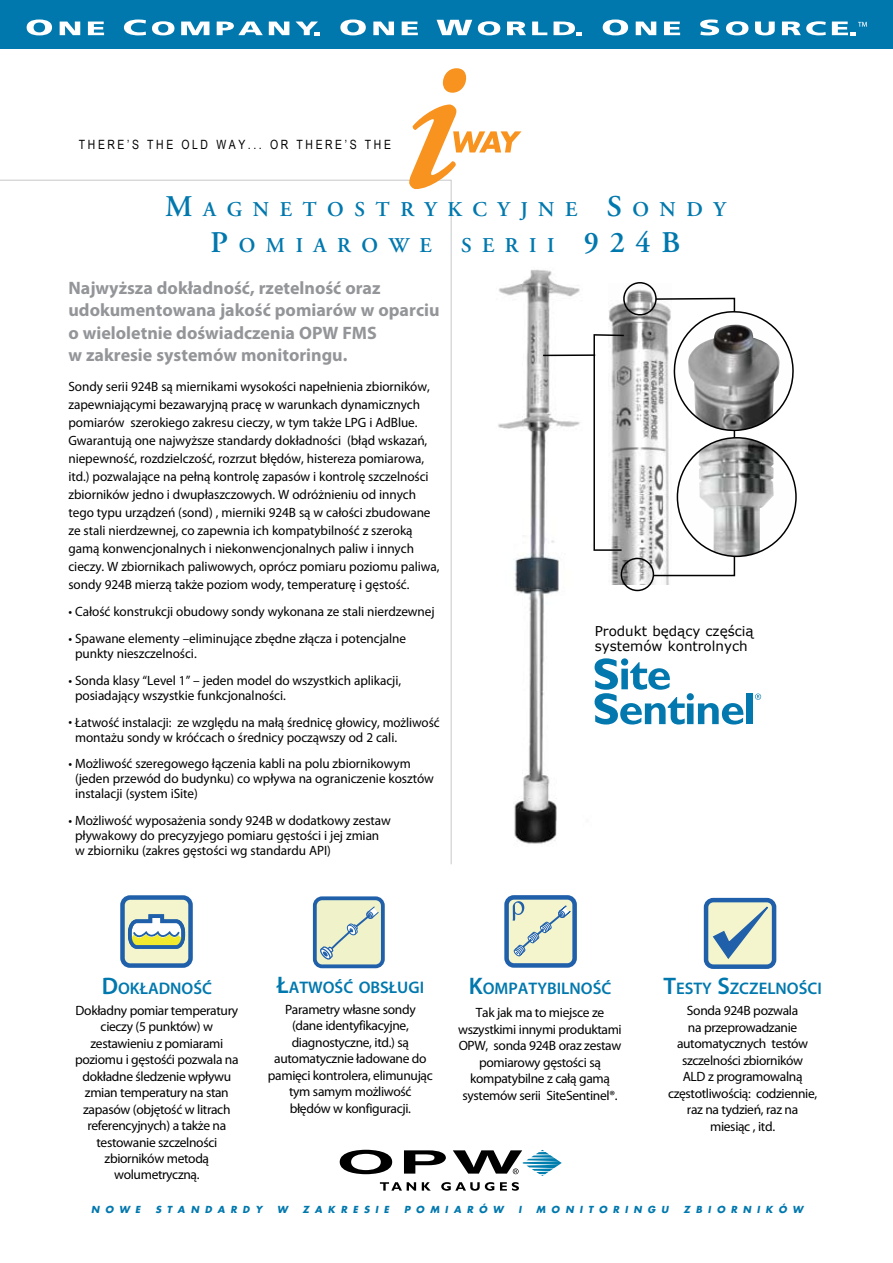
<style>
.page{position:relative;width:893px;height:1263px;background:#fff}
.page>*{position:absolute;margin:0;border:0;box-sizing:border-box;transform-origin:0 0}
.t1{font:600 21px/36px "Adobe Garamond";letter-spacing:.5em;color:#0078ae}
.t2{font:700 18px/22.5px "Myriad Pro";color:#939598}
.t3{font:600 16.8px "Myriad Pro";color:#0078ae}
.t4{font:13.5px/18px "Myriad Pro";letter-spacing:-.005em;color:#000}
.t5{font:13.5px/16.5px "Myriad Pro";letter-spacing:-.025em;color:#000;text-align:center}
.t6{font:13.5px/15px "Verdana";color:#000}
.t7{font:12.75px "Arial Narrow";letter-spacing:.2em;color:#000}
.t8{font:italic 700 9.45px "Futura";letter-spacing:.6em;color:#0078ae}
.s1{font-size:30px}
.s2{font-size:24px}
</style>
<div class="page">
<svg style="left:340px;top:1150px;width:52px;height:24px"></svg>
<svg style="left:404px;top:1150px;width:42px;height:23px"></svg>
<svg style="left:453px;top:1150px;width:109px;height:26px"></svg>
<svg style="left:380px;top:1182px;width:36px;height:8px"></svg>
<svg style="left:422px;top:1182px;width:8px;height:8px"></svg>
<svg style="left:441px;top:1182px;width:53px;height:9px"></svg>
<svg style="left:500px;top:1182px;width:19px;height:9px"></svg>
<svg style="left:0;top:179px;width:452px;height:686px"></svg>
<img style="left:498px;top:270px;width:97px;height:574px">
<div style="left:443px;top:68px;width:23px;height:25px;background:#f7931e;border-radius:10px"></div>
<svg style="left:409px;top:105px;width:113px;height:84px"></svg>
<div style="left:122px;top:897px;width:69px;height:68px;background:#f4f5cc;border-radius:8px"></div>
<div style="left:120px;top:895px;width:73px;height:73px;border:4px solid #2060aa;border-radius:8px"></div>
<svg style="left:128px;top:914px;width:58px;height:35px"></svg>
<div style="left:315px;top:898px;width:68px;height:68px;background:#f0f2ca;border-radius:7px"></div>
<div style="left:313px;top:896px;width:72px;height:72px;border:4px solid #2060aa;border-radius:7px"></div>
<svg style="left:320px;top:906px;width:59px;height:54px"></svg>
<div style="left:507px;top:897px;width:68px;height:68px;background:#f4f5cc;border-radius:7px"></div>
<div style="left:504px;top:895px;width:73px;height:73px;border:4px solid #2060aa;border-radius:7px"></div>
<svg style="left:513px;top:901px;width:59px;height:56px"></svg>
<img style="left:608px;top:284px;width:61px;height:300px">
<div style="left:623px;top:282px;width:34px;height:33px;border:2px solid #000;border-radius:50%"></div>
<div style="left:621px;top:558px;width:33px;height:33px;border:2px solid #000;border-radius:50%"></div>
<svg style="left:593px;top:333px;width:32px;height:219px"></svg>
<hr style="left:543px;top:354px;width:52px;height:2px;background:#000">
<svg style="left:652px;top:297px;width:143px;height:280px"></svg>
<svg style="left:595px;top:658px;width:149px;height:66px"></svg>
<div style="left:747px;top:693px;width:6px;height:31px;background:#0378ae"></div>
<svg style="left:755px;top:693px;width:6px;height:7px"></svg>
<div style="left:0;top:0;width:893px;height:49px;background:#0078ae"></div>
<svg style="left:27px;top:19px;width:25px;height:16px"></svg>
<svg style="left:60px;top:22px;width:20px;height:13px"></svg>
<svg style="left:88px;top:22px;width:16px;height:13px"></svg>
<svg style="left:124px;top:19px;width:22px;height:16px"></svg>
<svg style="left:152px;top:21px;width:22px;height:14px"></svg>
<svg style="left:181px;top:22px;width:28px;height:13px"></svg>
<svg style="left:217px;top:22px;width:46px;height:13px"></svg>
<svg style="left:269px;top:22px;width:20px;height:13px"></svg>
<svg style="left:296px;top:22px;width:24px;height:13px"></svg>
<svg style="left:340px;top:19px;width:26px;height:16px"></svg>
<svg style="left:373px;top:22px;width:21px;height:13px"></svg>
<svg style="left:402px;top:22px;width:16px;height:13px"></svg>
<svg style="left:437px;top:20px;width:35px;height:15px"></svg>
<svg style="left:478px;top:21px;width:22px;height:14px"></svg>
<svg style="left:507px;top:22px;width:19px;height:13px"></svg>
<svg style="left:532px;top:22px;width:15px;height:13px"></svg>
<svg style="left:554px;top:22px;width:28px;height:13px"></svg>
<svg style="left:603px;top:19px;width:25px;height:16px"></svg>
<svg style="left:636px;top:22px;width:20px;height:13px"></svg>
<svg style="left:664px;top:22px;width:16px;height:13px"></svg>
<svg style="left:700px;top:19px;width:19px;height:16px"></svg>
<svg style="left:726px;top:21px;width:22px;height:14px"></svg>
<svg style="left:755px;top:22px;width:20px;height:13px"></svg>
<svg style="left:782px;top:21px;width:44px;height:14px"></svg>
<svg style="left:832px;top:22px;width:35px;height:13px"></svg>
<div style="left:706px;top:900px;width:68px;height:67px;background:#f4f5cc;border-radius:7px"></div>
<div style="left:704px;top:898px;width:72px;height:71px;border:4px solid #2060aa;border-radius:7px"></div>
<svg style="left:712px;top:897px;width:65px;height:63px"></svg>
<p class="t7" style="left:79px;top:135px;width:313px">THERE’S THE OLD WAY... OR THERE’S THE</p>
<h1 class="t1" style="left:211px;top:192px;width:517px;text-indent:-46px"><span class="s1">M</span>AGNETOSTRYKCYJNE <span class="s1">S</span> ONDY<br><span class="s1">P</span>OMIAROWE</h1>
<h1 class="t1" style="left:461px;top:228px;width:221px">SERII <span class="s1">924B</span></h1>
<h2 class="t2" style="left:68px;top:276px;width:373px">Najwyższa dokładność, rzetelność oraz udokumentowana jakość pomiarów w oparciu o wieloletnie doświadczenia OPW FMS<br>w zakresie systemów monitoringu.</h2>
<p class="t4" style="left:68px;top:377px;width:373px">Sondy serii 924B są miernikami wysokości napełnienia zbiorników, zapewniającymi bezawaryjną pracę w warunkach dynamicznych pomiarów szerokiego zakresu cieczy, w tym także LPG i AdBlue.<br>Gwarantują one najwyższe standardy dokładności (błąd wskazań, niepewność, rozdzielczość, rozrzut błędów, histereza pomiarowa, itd.) pozwalające na pełną kontrolę zapasów i kontrolę szczelności zbiorników jedno i dwupłaszczowych. W odróżnieniu od innych tego typu urządzeń (sond) , mierniki 924B są w całości zbudowane ze stali nierdzewnej, co zapewnia ich kompatybilność z szeroką gamą konwencjonalnych i niekonwencjonalnych paliw i innych cieczy. W zbiornikach paliwowych, oprócz pomiaru poziomu paliwa, sondy 924B mierzą także poziom wody, temperaturę i gęstość.</p>
<p class="t4" style="left:68px;top:602px;width:368px">• Całość konstrukcji obudowy sondy wykonana ze stali nierdzewnej</p>
<p class="t4" style="left:75px;top:631px;width:332px;line-height:15px;text-indent:-7px">• Spawane elementy –eliminujące zbędne złącza i potencjalne punkty nieszczelności.</p>
<p class="t4" style="left:75px;top:672px;width:327px;line-height:15px;text-indent:-7px">• Sonda klasy “Level 1” – jeden model do wszystkich aplikacji, posiadający wszystkie funkcjonalności.</p>
<p class="t4" style="left:75px;top:714px;width:366px;line-height:15px;text-indent:-7px">• Łatwość instalacji: ze względu na małą średnicę głowicy, możliwość montażu sondy w króćcach o średnicy począwszy od 2 cali.</p>
<p class="t4" style="left:75px;top:756px;width:360px;line-height:15px;text-indent:-7px">• Możliwość szeregowego łączenia kabli na polu zbiornikowym (jeden przewód do budynku) co wpływa na ograniczenie kosztów instalacji (system iSite)</p>
<p class="t4" style="left:75px;top:813px;width:317px;line-height:15px;text-indent:-7px">• Możliwość wyposażenia sondy 924B w dodatkowy zestaw pływakowy do precyzyjego pomiaru gęstości i jej zmian w zbiorniku (zakres gęstości wg standardu API)</p>
<p class="t6" style="left:595px;top:623px;width:160px">Produkt będący częścią systemów kontrolnych</p>
<p class="t3" style="left:102px;top:977px;width:112px"><span class="s2">D</span>OKŁADNOŚĆ</p>
<p class="t5" style="left:75px;top:1001px;width:165px">Dokładny pomiar temperatury cieczy (5 punktów) w zestawieniu z pomiarami poziomu i gęstośći pozwala na dokładne śledzenie wpływu zmian temperatury na stan zapasów (objętość w litrach referencyjnych) a także na testowanie szczelności zbiorników metodą wolumetryczną.</p>
<p class="t3" style="left:277px;top:976px;width:149px"><span class="s2">Ł</span>ATWOŚĆ OBSŁUGI</p>
<p class="t5" style="left:268px;top:1001px;width:166px">Parametry własne sondy<br>(dane identyfikacyjne, diagnostyczne, itd.) są automatycznie ładowane do pamięci kontrolera, elimunując tym samym możliwość błędów w konfiguracji.</p>
<p class="t3" style="left:469px;top:977px;width:144px"><span class="s2">K</span>OMPATYBILNOŚĆ</p>
<p class="t5" style="left:458px;top:1004px;width:165px">Tak jak ma to miejsce ze wszystkimi innymi produktami<br>OPW, sonda 924B oraz zestaw pomiarowy gęstości są kompatybilne z całą gamą systemów serii SiteSentinel®.</p>
<p class="t3" style="left:663px;top:978px;width:160px"><span class="s2">T</span>ESTY <span class="s2">S</span>ZCZELNOŚCI</p>
<p class="t5" style="left:668px;top:1002px;width:151px">Sonda 924B pozwala<br>na przeprowadzanie automatycznych testów szczelności zbiorników<br>ALD z programowalną częstotliwością: codziennie, raz na tydzień, raz na miesiąc , itd.</p>
<p class="t8" style="left:91px;top:1203px;width:51px">NOWE</p>
<p class="t8" style="left:155px;top:1203px;width:108px">STANDARDY</p>
<p class="t8" style="left:277px;top:1203px;width:12px">W</p>
<p class="t8" style="left:302px;top:1203px;width:88px">ZAKRESIE</p>
<p class="t8" style="left:404px;top:1203px;width:101px">POMIARÓW</p>
<p class="t8" style="left:518px;top:1203px;width:5px">I</p>
<p class="t8" style="left:536px;top:1203px;width:134px">MONITORINGU</p>
<p class="t8" style="left:683px;top:1203px;width:121px">ZBIORNIKÓW</p>
</div>
